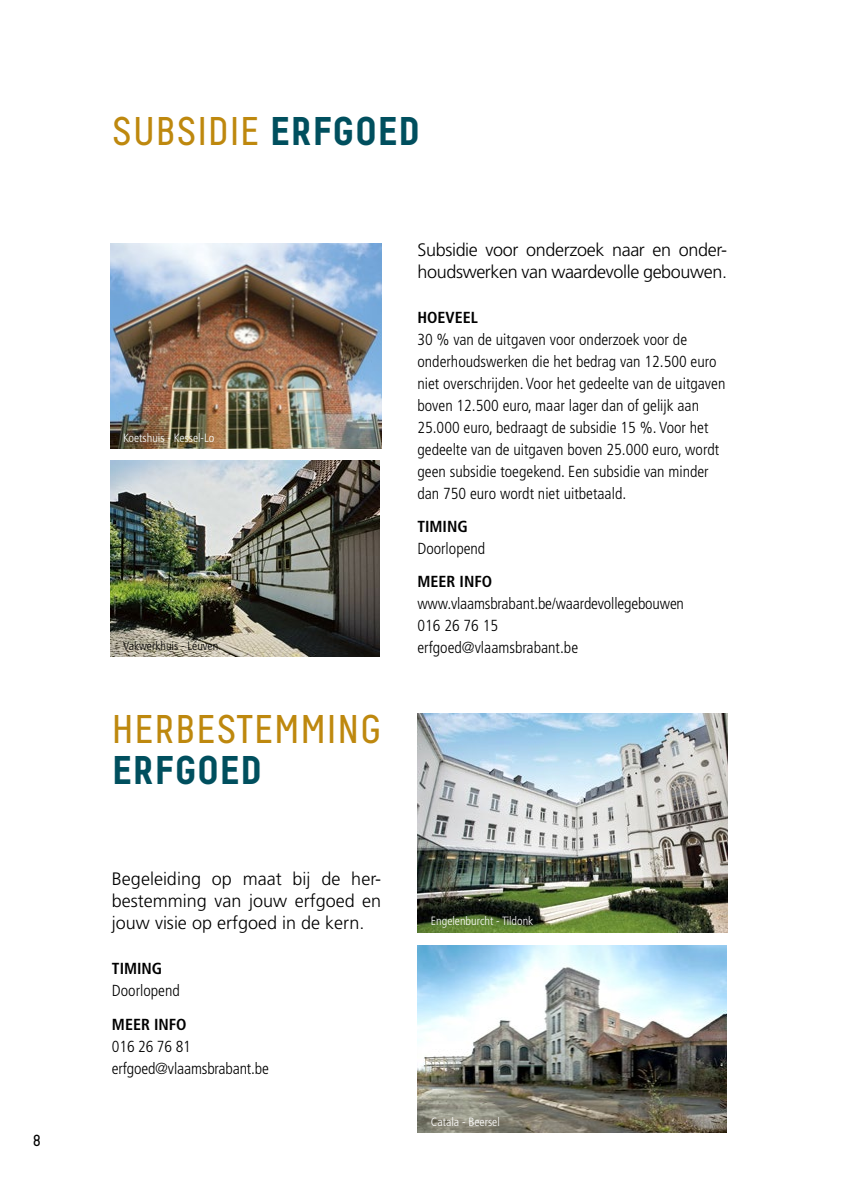
<style>
.page{position:relative;width:842px;height:1191px;background:#fff}
.page>*{position:absolute;margin:0;border:0;box-sizing:border-box;transform-origin:0 0}
.t1{font:40px "Decima";letter-spacing:.02em;color:#be880e}
.t2{font:700 40px "Decima";color:#004f5e}
.t3{font:300 18px/22px "Frutiger";letter-spacing:-.02em;color:#000}
.t4{font:300 condensed 16px/22px "Frutiger";color:#000}
.t5{font:700 condensed 16px "Frutiger";color:#000}
.t6{font:16px "Decima";color:#000}
.t7{font:300 condensed 12px "Frutiger";color:#fff}
.t8{font:300 condensed 12px "Frutiger";color:#000}
.s1{font-weight:700;color:#004f5e}
</style>
<div class="page">
<img style="left:418px;top:945px;width:309px;height:187px">
<img style="left:111px;top:243px;width:270px;height:205px">
<img style="left:417px;top:713px;width:310px;height:220px">
<img style="left:111px;top:460px;width:269px;height:197px">
<p class="t6" style="left:33px;top:1131px;width:10px">8</p>
<h1 class="t1" style="left:112px;top:108px;width:310px">SUBSIDIE <span class="s1">ERFGOED</span></h1>
<p class="t7" style="left:123px;top:430px;width:93px">Koetshuis - Kessel-Lo</p>
<p class="t8" style="left:123px;top:639px;width:97px">Vakwerkhuis - Leuven</p>
<h1 class="t1" style="left:112px;top:707px;width:271px">HERBESTEMMING</h1>
<h1 class="t2" style="left:112px;top:746px;width:152px">ERFGOED</h1>
<p class="t3" style="left:112px;top:868px;width:271px;text-align:justify">Begeleiding op maat bij de her&shy;bestemming van jouw erfgoed en jouw visie op erfgoed in de kern.</p>
<p class="t5" style="left:112px;top:959px;width:52px">TIMING</p>
<p class="t4" style="left:112px;top:980px;width:69px">Doorlopend</p>
<p class="t5" style="left:112px;top:1014px;width:76px">MEER INFO</p>
<p class="t4" style="left:112px;top:1035px;width:159px">016 26 76 81 erfgoed@vlaamsbrabant.be</p>
<p class="t3" style="left:417px;top:239px;width:311px">Subsidie voor onderzoek naar en onder&shy;houdswerken van waardevolle gebouwen.</p>
<p class="t5" style="left:417px;top:308px;width:62px">HOEVEEL</p>
<p class="t4" style="left:417px;top:328px;width:309px">30 % van de uitgaven voor onderzoek voor de onderhoudswerken die het bedrag van 12.500 euro niet overschrijden. Voor het gedeelte van de uitgaven boven 12.500 euro, maar lager dan of gelijk aan 25.000 euro, bedraagt de subsidie 15 %. Voor het gedeelte van de uitgaven boven 25.000 euro, wordt geen subsidie toegekend. Een subsidie van minder dan 750 euro wordt niet uitbetaald.</p>
<p class="t5" style="left:417px;top:517px;width:52px">TIMING</p>
<p class="t4" style="left:417px;top:538px;width:69px">Doorlopend</p>
<p class="t5" style="left:417px;top:572px;width:76px">MEER INFO</p>
<p class="t4" style="left:417px;top:593px;width:268px">www.vlaamsbrabant.be/waardevollegebouwen<br>016 26 76 15<br>erfgoed@vlaamsbrabant.be</p>
<p class="t7" style="left:431px;top:913px;width:104px">Engelenburcht - Tildonk</p>
<p class="t7" style="left:431px;top:1115px;width:70px">Catala - Beersel</p>
</div>
